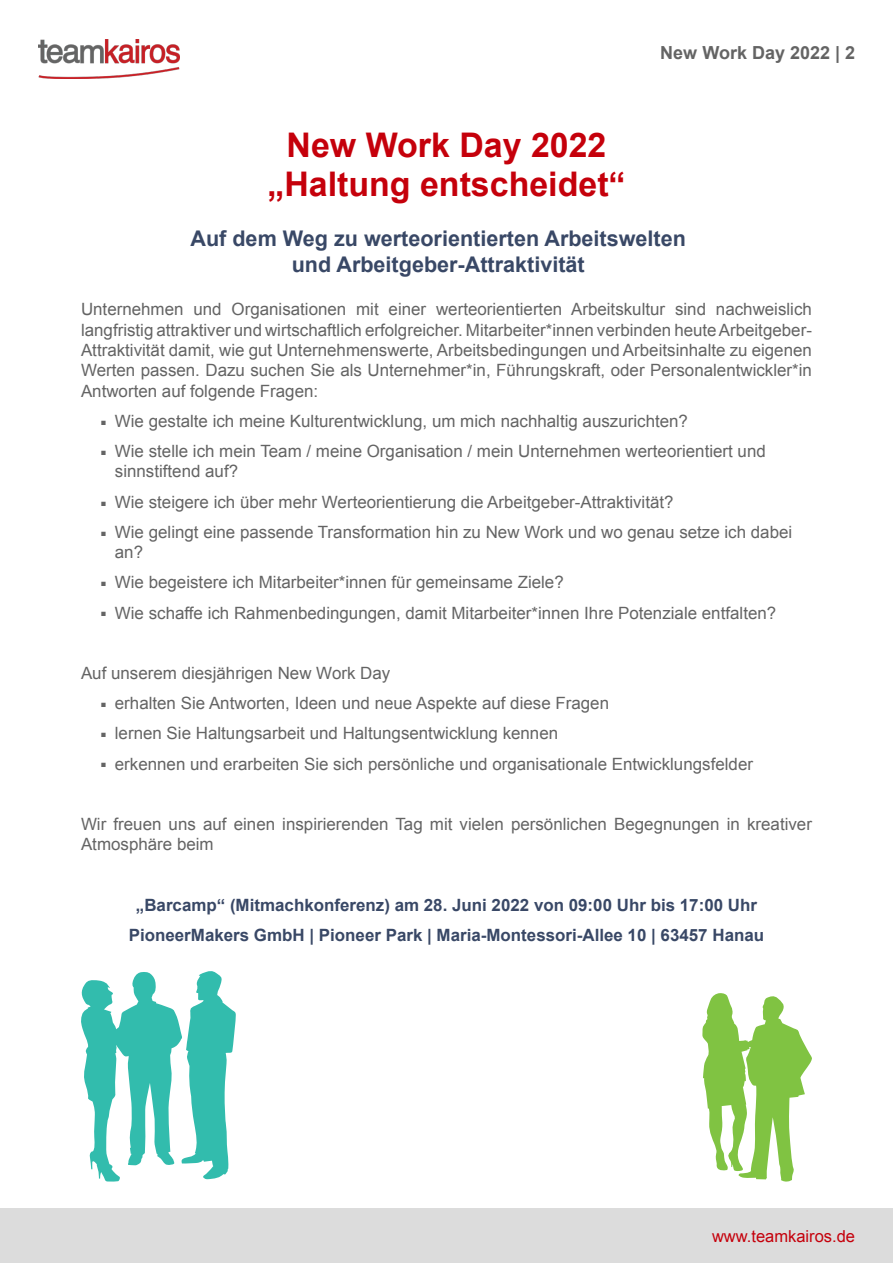
<style>
.page{position:relative;width:893px;height:1263px;background:#fff}
.page>*{position:absolute;margin:0;border:0;box-sizing:border-box;transform-origin:0 0}
.t1{font:700 33.9px/38.5px "Arial";color:#c5000b;text-align:center}
.t2{font:700 21.6px/26px "Arial";color:#394866;text-align:center}
.t3{font:700 18px "Arial";color:#646464}
.t4{font:16.95px/20.2px "Arial";color:#646464}
.t5{font:700 16.95px/30.2px "Arial";color:#394866;text-align:center}
.t6{font:16.5px "Arial";color:#c5000b}
.s1{font-size:9.15px}
</style>
<div class="page">
<div style="left:0;top:1209px;width:893px;height:54px;background:#dcdcdc"></div>
<img style="left:38px;top:40px;width:142px;height:38px">
<svg style="left:81px;top:971px;width:155px;height:211px"></svg>
<svg style="left:702px;top:993px;width:110px;height:189px"></svg>
<p class="t3" style="left:660px;top:43px;width:196px">New Work Day 2022 | 2</p>
<h1 class="t1" style="left:267px;top:126px;width:360px">New Work Day 2022 „Haltung entscheidet“</h1>
<p class="t2" style="left:190px;top:226px;width:497px">Auf dem Weg zu werteorientierten Arbeitswelten und Arbeitgeber-Attraktivität</p>
<p class="t4" style="left:81px;top:299px;width:732px;text-align:justify">Unternehmen und Organisationen mit einer werteorientierten Arbeitskultur sind nachweislich langfristig attraktiver und wirtschaftlich erfolgreicher. Mitarbeiter*innen verbinden heute Arbeitgeber-Attraktivität damit, wie gut Unternehmenswerte, Arbeitsbedingungen und Arbeitsinhalte zu eigenen Werten passen. Dazu suchen Sie als Unternehmer*in, Führungskraft, oder Personalentwickler*in Antworten auf folgende Fragen:</p>
<p class="t4" style="left:101px;top:411px;width:589px"><span class="s1">■</span> Wie gestalte ich meine Kulturentwicklung, um mich nachhaltig auszurichten?</p>
<p class="t4" style="left:115px;top:441px;width:652px;text-indent:-14px"><span class="s1">■</span> Wie stelle ich mein Team / meine Organisation / mein Unternehmen werteorientiert und sinnstiftend auf?</p>
<p class="t4" style="left:101px;top:492px;width:574px"><span class="s1">■</span> Wie steigere ich über mehr Werteorientierung die Arbeitgeber-Attraktivität?</p>
<p class="t4" style="left:115px;top:522px;width:679px;text-indent:-14px"><span class="s1">■</span> Wie gelingt eine passende Transformation hin zu New Work und wo genau setze ich dabei an?</p>
<p class="t4" style="left:101px;top:572px;width:464px"><span class="s1">■</span> Wie begeistere ich Mitarbeiter*innen für gemeinsame Ziele?</p>
<p class="t4" style="left:101px;top:602px;width:677px"><span class="s1">■</span> Wie schaffe ich Rahmenbedingungen, damit Mitarbeiter*innen Ihre Potenziale entfalten?</p>
<p class="t4" style="left:81px;top:663px;width:311px">Auf unserem diesjährigen New Work Day</p>
<p class="t4" style="left:101px;top:693px;width:510px"><span class="s1">■</span> erhalten Sie Antworten, Ideen und neue Aspekte auf diese Fragen</p>
<p class="t4" style="left:101px;top:723px;width:459px"><span class="s1">■</span> lernen Sie Haltungsarbeit und Haltungsentwicklung kennen</p>
<p class="t4" style="left:101px;top:753px;width:654px"><span class="s1">■</span> erkennen und erarbeiten Sie sich persönliche und organisationale Entwicklungsfelder</p>
<p class="t4" style="left:81px;top:814px;width:732px">Wir freuen uns auf einen inspirierenden Tag mit vielen persönlichen Begegnungen in kreativer<br>Atmosphäre beim</p>
<p class="t5" style="left:129px;top:890px;width:637px">„Barcamp“ (Mitmachkonferenz) am 28. Juni 2022 von 09:00 Uhr bis 17:00 Uhr<br>PioneerMakers GmbH | Pioneer Park | Maria-Montessori-Allee 10 | 63457 Hanau</p>
<p class="t6" style="left:712px;top:1227px;width:145px">www.teamkairos.de</p>
</div>
